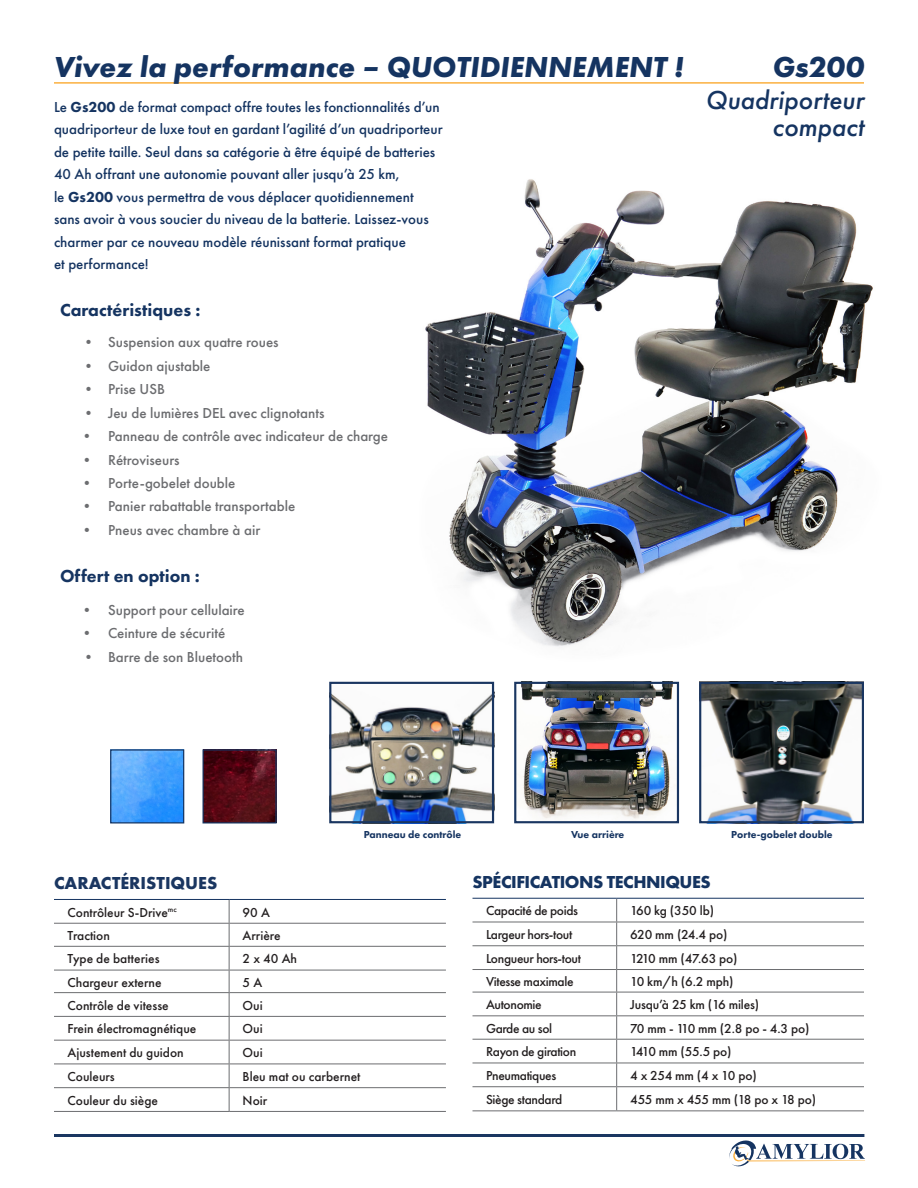
<style>
.page{position:relative;width:918px;height:1188px;background:#fff}
.page>*{position:absolute;margin:0;border:0;box-sizing:border-box;transform-origin:0 0}
.Grand_titre{font:italic 700 30px "Futura PT";color:#153461}
.Grand_titre_alt{font:italic 700 30px "Futura PT";color:#153461}
.Grand_titre_alt-2{font:italic 500 27px/27px "Futura PT";color:#153461;text-align:right}
.Sous_titre_01{font:800 18px "Futura PT";color:#153461}
.t1{font:700 18px "Futura PT";letter-spacing:-.025em;color:#153461}
.t2{font:700 18px "Futura PT";color:#1a3661}
.Texte_intro{font:500 15px/22.5px "Futura PT";color:#153461}
.t3{font:500 15px "Futura PT";color:#6c6d70}
.t4{font:500 13.5px "Futura PT";letter-spacing:-.01em;color:#231f20}
.t5{font:500 13.5px "Futura PT";letter-spacing:-.06em;color:#231f20}
.Sous_titre_01-2{font:800 10.5px "Futura PT";color:#153461}
.s1{font-weight:800}
</style>
<div class="page">
<img style="left:425px;top:179px;width:448px;height:468px">
<svg style="left:729px;top:1141px;width:136px;height:25px"></svg>
<hr style="left:54px;top:1134px;width:810px;height:3px;background:#1a3661">
<hr style="left:54px;top:923px;width:175px;height:1px;background:#6c6d70">
<hr style="left:229px;top:923px;width:217px;height:1px;background:#6c6d70">
<hr style="left:54px;top:946px;width:175px;height:1px;background:#6c6d70">
<hr style="left:229px;top:946px;width:217px;height:1px;background:#6c6d70">
<hr style="left:54px;top:970px;width:175px;height:1px;background:#6c6d70">
<hr style="left:229px;top:970px;width:217px;height:1px;background:#6c6d70">
<hr style="left:54px;top:992px;width:175px;height:1px;background:#6c6d70">
<hr style="left:229px;top:992px;width:217px;height:1px;background:#6c6d70">
<hr style="left:54px;top:1016px;width:175px;height:1px;background:#6c6d70">
<hr style="left:229px;top:1016px;width:217px;height:1px;background:#6c6d70">
<hr style="left:54px;top:1040px;width:175px;height:1px;background:#6c6d70">
<hr style="left:229px;top:1040px;width:217px;height:1px;background:#6c6d70">
<hr style="left:54px;top:1064px;width:175px;height:1px;background:#6c6d70">
<hr style="left:229px;top:1064px;width:217px;height:1px;background:#6c6d70">
<hr style="left:54px;top:1087px;width:175px;height:1px;background:#6c6d70">
<hr style="left:229px;top:1087px;width:217px;height:1px;background:#6c6d70">
<svg style="left:229px;top:900px;width:1px;height:211px"></svg>
<hr style="left:54px;top:1111px;width:175px;height:1px;background:#6c6d70">
<hr style="left:229px;top:1111px;width:217px;height:1px;background:#6c6d70">
<hr style="left:54px;top:899px;width:175px;height:1px;background:#153461">
<hr style="left:229px;top:899px;width:217px;height:1px;background:#153461">
<hr style="left:54px;top:82px;width:810px;height:2px;background:#fbb03f">
<hr style="left:472px;top:922px;width:145px;height:1px;background:#6c6d70">
<hr style="left:617px;top:922px;width:247px;height:1px;background:#6c6d70">
<hr style="left:472px;top:945px;width:145px;height:1px;background:#6c6d70">
<hr style="left:617px;top:945px;width:247px;height:1px;background:#6c6d70">
<hr style="left:472px;top:969px;width:145px;height:1px;background:#6c6d70">
<hr style="left:617px;top:969px;width:247px;height:1px;background:#6c6d70">
<hr style="left:472px;top:992px;width:145px;height:1px;background:#6c6d70">
<hr style="left:617px;top:992px;width:247px;height:1px;background:#6c6d70">
<hr style="left:472px;top:1015px;width:145px;height:1px;background:#6c6d70">
<hr style="left:617px;top:1015px;width:247px;height:1px;background:#6c6d70">
<hr style="left:472px;top:1039px;width:145px;height:1px;background:#6c6d70">
<hr style="left:617px;top:1039px;width:247px;height:1px;background:#6c6d70">
<hr style="left:472px;top:1063px;width:145px;height:1px;background:#6c6d70">
<hr style="left:617px;top:1063px;width:247px;height:1px;background:#6c6d70">
<hr style="left:472px;top:1086px;width:145px;height:1px;background:#6c6d70">
<hr style="left:617px;top:1086px;width:247px;height:1px;background:#6c6d70">
<svg style="left:616px;top:899px;width:1px;height:211px"></svg>
<hr style="left:617px;top:1110px;width:247px;height:1px;background:#6c6d70">
<hr style="left:472px;top:898px;width:145px;height:1px;background:#153461">
<hr style="left:617px;top:898px;width:247px;height:1px;background:#153461">
<hr style="left:472px;top:1110px;width:145px;height:1px;background:#6c6d70">
<img style="left:332px;top:694px;width:159px;height:126px">
<div style="left:329px;top:682px;width:165px;height:141px;border:2px solid #1a3661"></div>
<img style="left:521px;top:685px;width:155px;height:134px">
<div style="left:514px;top:682px;width:165px;height:141px;border:2px solid #1a3661"></div>
<img style="left:112px;top:751px;width:70px;height:71px">
<div style="left:110px;top:749px;width:74px;height:75px;border:1px solid #153461"></div>
<img style="left:205px;top:751px;width:70px;height:71px">
<div style="left:203px;top:749px;width:74px;height:75px;border:1px solid #153461"></div>
<img style="left:702px;top:685px;width:159px;height:135px">
<div style="left:699px;top:682px;width:165px;height:141px;border:2px solid #1a3661"></div>
<p class="Grand_titre" style="left:54px;top:48px;width:632px">Vivez la performance – QUOTIDIENNEMENT !</p>
<p class="Texte_intro" style="left:54px;top:96px;width:390px">Le <span class="s1">Gs200</span> de format compact offre toutes les fonctionnalités d’un quadriporteur de luxe tout en gardant l’agilité d’un quadriporteur de petite taille. Seul dans sa catégorie à être équipé de batteries 40 Ah offrant une autonomie pouvant aller jusqu’à 25 km,<br>le <span class="s1">Gs200</span> vous permettra de vous déplacer quotidiennement sans avoir à vous soucier du niveau de la batterie. Laissez-vous charmer par ce nouveau modèle réunissant format pratique<br>et performance!</p>
<p class="Sous_titre_01" style="left:60px;top:299px;width:142px">Caractéristiques :</p>
<p class="t3" style="left:81px;top:333px;width:199px">• Suspension aux quatre roues</p>
<p class="t3" style="left:81px;top:357px;width:131px">• Guidon ajustable</p>
<p class="t3" style="left:81px;top:380px;width:86px">• Prise USB</p>
<p class="t3" style="left:81px;top:404px;width:245px">• Jeu de lumières DEL avec clignotants</p>
<p class="t3" style="left:80px;top:427px;width:310px">• Panneau de contrôle avec indicateur de charge</p>
<p class="t3" style="left:80px;top:451px;width:102px">• Rétroviseurs</p>
<p class="t3" style="left:80px;top:474px;width:157px">• Porte-gobelet double</p>
<p class="t3" style="left:80px;top:497px;width:217px">• Panier rabattable transportable</p>
<p class="t3" style="left:80px;top:521px;width:182px">• Pneus avec chambre à air</p>
<p class="Sous_titre_01" style="left:60px;top:565px;width:141px">Offert en option :</p>
<p class="t3" style="left:80px;top:601px;width:167px">• Support pour cellulaire</p>
<p class="t3" style="left:80px;top:624px;width:147px">• Ceinture de sécurité</p>
<p class="t3" style="left:81px;top:648px;width:164px">• Barre de son Bluetooth</p>
<p class="Grand_titre_alt" style="left:773px;top:48px;width:93px">Gs200</p>
<p class="Grand_titre_alt-2" style="left:706px;top:87px;width:160px">Quadriporteur compact</p>
<p class="Sous_titre_01-2" style="left:364px;top:827px;width:99px">Panneau de contrôle</p>
<p class="Sous_titre_01-2" style="left:571px;top:827px;width:55px">Vue arrière</p>
<p class="Sous_titre_01-2" style="left:731px;top:827px;width:103px">Porte-gobelet double</p>
<p class="t2" style="left:54px;top:872px;width:165px">CARACTÉRISTIQUES</p>
<p class="t4" style="left:68px;top:904px;width:111px">Contrôleur S-Drive<sup>mc</sup></p>
<p class="t4" style="left:243px;top:904px;width:29px">90 A</p>
<p class="t4" style="left:68px;top:927px;width:44px">Traction</p>
<p class="t4" style="left:243px;top:927px;width:39px">Arrière</p>
<p class="t4" style="left:68px;top:951px;width:94px">Type de batteries</p>
<p class="t4" style="left:243px;top:951px;width:56px">2 x 40 Ah</p>
<p class="t4" style="left:68px;top:974px;width:96px">Chargeur externe</p>
<p class="t4" style="left:243px;top:974px;width:21px">5 A</p>
<p class="t4" style="left:68px;top:997px;width:103px">Contrôle de vitesse</p>
<p class="t4" style="left:243px;top:997px;width:22px">Oui</p>
<p class="t4" style="left:68px;top:1021px;width:130px">Frein électromagnétique</p>
<p class="t4" style="left:243px;top:1021px;width:22px">Oui</p>
<p class="t4" style="left:68px;top:1045px;width:118px">Ajustement du guidon</p>
<p class="t4" style="left:243px;top:1045px;width:22px">Oui</p>
<p class="t4" style="left:68px;top:1068px;width:49px">Couleurs</p>
<p class="t4" style="left:243px;top:1068px;width:119px">Bleu mat ou carbernet</p>
<p class="t4" style="left:68px;top:1092px;width:92px">Couleur du siège</p>
<p class="t4" style="left:243px;top:1092px;width:26px">Noir</p>
<p class="t1" style="left:472px;top:870px;width:240px">SPÉCIFICATIONS TECHNIQUES</p>
<p class="t4" style="left:486px;top:903px;width:94px">Capacité de poids</p>
<p class="t4" style="left:630px;top:903px;width:85px">160 kg (350 lb)</p>
<p class="t4" style="left:486px;top:926px;width:88px">Largeur hors-tout</p>
<p class="t4" style="left:630px;top:926px;width:99px">620 mm (24.4 po)</p>
<p class="t4" style="left:486px;top:950px;width:97px">Longueur hors-tout</p>
<p class="t4" style="left:630px;top:950px;width:109px">1210 mm (47.63 po)</p>
<p class="t4" style="left:486px;top:973px;width:89px">Vitesse maximale</p>
<p class="t4" style="left:630px;top:973px;width:105px">10 km/h (6.2 mph)</p>
<p class="t4" style="left:486px;top:996px;width:57px">Autonomie</p>
<p class="t4" style="left:630px;top:996px;width:131px">Jusqu’à 25 km (16 miles)</p>
<p class="t4" style="left:486px;top:1020px;width:68px">Garde au sol</p>
<p class="t4" style="left:630px;top:1020px;width:181px">70 mm - 110 mm (2.8 po - 4.3 po)</p>
<p class="t4" style="left:486px;top:1044px;width:92px">Rayon de giration</p>
<p class="t5" style="left:630px;top:1044px;width:103px">1410 mm (55.5 po)</p>
<p class="t4" style="left:486px;top:1067px;width:72px">Pneumatiques</p>
<p class="t4" style="left:630px;top:1067px;width:128px">4 x 254 mm (4 x 10 po)</p>
<p class="t4" style="left:486px;top:1091px;width:78px">Siège standard</p>
<p class="t4" style="left:630px;top:1091px;width:187px">455 mm x 455 mm (18 po x 18 po)</p>
</div>
